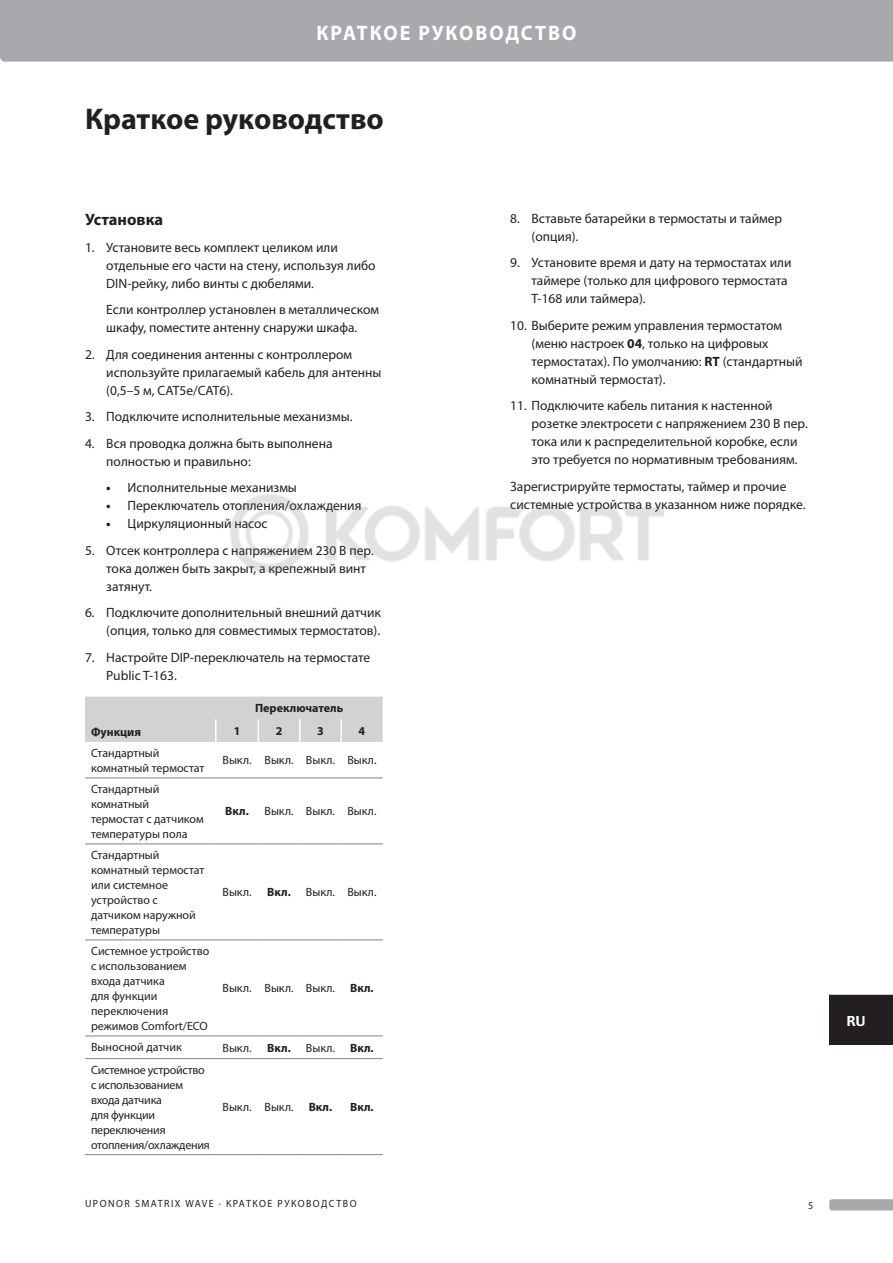
<style>
.page{position:relative;width:893px;height:1263px;background:#fff}
.page>*{position:absolute;margin:0;border:0;box-sizing:border-box;transform-origin:0 0}
.Inside_Heading_short{font:700 30px "Myriad Pro";color:#231f20}
.t1{font:700 21px "Myriad Pro";letter-spacing:.095em;color:#fff;scale:.95 1}
.Attention_flashes_bl{font:700 16.5px "Myriad Pro";color:#231f20}
.t2{font:700 15px "Foundry Form Sans";color:#fff}
.Inside_Body_indentat{font:13.5px/18px "Myriad Pro";color:#231f20}
.Inside_Body_copy{font:13.5px/18px "Myriad Pro";color:#231f20}
.Inside_Body_table{font:12px/15px "Myriad Pro";color:#231f20}
.Inside_Body_table-2{font:12px/15px "Myriad Pro";letter-spacing:-.02em;color:#231f20}
.Inside_Body_table-3{font:700 12px "Myriad Pro";letter-spacing:.01em;color:#231f20}
.Inside_table_headlin{font:700 12px "Myriad Pro";color:#231f20}
.t3{font:10.5px "Myriad Pro";letter-spacing:.15em;color:#231f20;scale:.95 1}
.s1{font-weight:700}
</style>
<div class="page">
<div style="left:829px;top:994px;width:64px;height:52px;background:#231f20"></div>
<hr style="left:829px;top:1045px;width:64px;height:1px;background:#fff">
<hr style="left:829px;top:993px;width:64px;height:2px;background:#fff">
<hr style="left:85px;top:777px;width:131px;height:1px;background:#808285">
<hr style="left:216px;top:777px;width:42px;height:1px;background:#808285">
<hr style="left:258px;top:777px;width:42px;height:1px;background:#808285">
<hr style="left:300px;top:777px;width:41px;height:1px;background:#808285">
<hr style="left:341px;top:777px;width:42px;height:1px;background:#808285">
<hr style="left:85px;top:843px;width:131px;height:1px;background:#808285">
<hr style="left:216px;top:843px;width:42px;height:1px;background:#808285">
<hr style="left:258px;top:843px;width:42px;height:1px;background:#808285">
<hr style="left:300px;top:843px;width:41px;height:1px;background:#808285">
<hr style="left:341px;top:843px;width:42px;height:1px;background:#808285">
<hr style="left:85px;top:939px;width:131px;height:1px;background:#808285">
<hr style="left:216px;top:939px;width:42px;height:1px;background:#808285">
<hr style="left:258px;top:939px;width:42px;height:1px;background:#808285">
<hr style="left:300px;top:939px;width:41px;height:1px;background:#808285">
<hr style="left:341px;top:939px;width:42px;height:1px;background:#808285">
<hr style="left:85px;top:1035px;width:131px;height:1px;background:#808285">
<hr style="left:216px;top:1035px;width:42px;height:1px;background:#808285">
<hr style="left:258px;top:1035px;width:42px;height:1px;background:#808285">
<hr style="left:300px;top:1035px;width:41px;height:1px;background:#808285">
<hr style="left:341px;top:1035px;width:42px;height:1px;background:#808285">
<hr style="left:85px;top:1058px;width:131px;height:1px;background:#808285">
<hr style="left:216px;top:1058px;width:42px;height:1px;background:#808285">
<hr style="left:258px;top:1058px;width:42px;height:1px;background:#808285">
<hr style="left:300px;top:1058px;width:41px;height:1px;background:#808285">
<hr style="left:341px;top:1058px;width:42px;height:1px;background:#808285">
<hr style="left:300px;top:1154px;width:41px;height:1px;background:#808285">
<hr style="left:85px;top:1154px;width:131px;height:1px;background:#808285">
<hr style="left:216px;top:1154px;width:42px;height:1px;background:#808285">
<hr style="left:258px;top:1154px;width:42px;height:1px;background:#808285">
<hr style="left:341px;top:1154px;width:42px;height:1px;background:#808285">
<div style="left:85px;top:697px;width:298px;height:45px;background:#d1d2d4"></div>
<hr style="left:299px;top:719px;width:2px;height:23px;background:#fff">
<hr style="left:340px;top:719px;width:2px;height:23px;background:#fff">
<div style="left:0;top:0;width:893px;height:62px;background:#a8a9ad"></div>
<svg style="left:829px;top:1199px;width:64px;height:11px"></svg>
<img style="left:230px;top:494px;width:434px;height:79px">
<h2 class="t1" style="left:317px;top:19px;width:275px">КРАТКОЕ РУКОВОДСТВО</h2>
<p class="Inside_Heading_short" style="left:85px;top:99px;width:300px">Краткое руководство</p>
<p class="Attention_flashes_bl" style="left:85px;top:209px;width:80px">Установка</p>
<p class="Inside_Body_indentat" style="left:106px;top:238px;width:271px;text-indent:-21px">1. Установите весь комплект целиком или отдельные его части на стену, используя либо<br>DIN-рейку, либо винты с дюбелями.</p>
<p class="Inside_Body_indentat" style="left:106px;top:300px;width:274px">Если контроллер установлен в металлическом шкафу, поместите антенну снаружи шкафа.</p>
<p class="Inside_Body_indentat" style="left:106px;top:345px;width:277px;text-indent:-21px">2. Для соединения антенны с контроллером используйте прилагаемый кабель для антенны (0,5–5 м, CAT5e/CAT6).</p>
<p class="Inside_Body_indentat" style="left:85px;top:407px;width:269px">3. Подключите исполнительные механизмы.</p>
<p class="Inside_Body_indentat" style="left:106px;top:434px;width:228px;text-indent:-21px">4. Вся проводка должна быть выполнена полностью и правильно:</p>
<p class="Inside_Body_indentat" style="left:106px;top:478px;width:192px"><span class="s1">•</span> Исполнительные механизмы</p>
<p class="Inside_Body_indentat" style="left:106px;top:496px;width:257px"><span class="s1">•</span> Переключатель отопления/охлаждения</p>
<p class="Inside_Body_indentat" style="left:106px;top:514px;width:163px"><span class="s1">•</span> Циркуляционный насос</p>
<p class="Inside_Body_indentat" style="left:106px;top:541px;width:269px;text-indent:-21px">5. Отсек контроллера с напряжением 230 В пер. тока должен быть закрыт, а крепежный винт затянут.</p>
<p class="Inside_Body_indentat" style="left:85px;top:603px;width:297px;text-align:right">6. Подключите дополнительный внешний датчик (опция, только для совместимых термостатов).</p>
<p class="Inside_Body_indentat" style="left:106px;top:648px;width:265px;text-indent:-21px">7. Настройте DIP-переключатель на термостате<br>Public T-163.</p>
<p class="Inside_table_headlin" style="left:91px;top:724px;width:51px">Функция</p>
<p class="Inside_table_headlin" style="left:255px;top:700px;width:90px">Переключатель</p>
<p class="Inside_table_headlin" style="left:234px;top:723px;width:8px">1</p>
<p class="Inside_table_headlin" style="left:276px;top:723px;width:8px">2</p>
<p class="Inside_table_headlin" style="left:317px;top:723px;width:8px">3</p>
<p class="Inside_table_headlin" style="left:359px;top:723px;width:8px">4</p>
<p class="Inside_Body_table" style="left:91px;top:745px;width:115px">Стандартный комнатный термостат</p>
<p class="Inside_Body_table" style="left:222px;top:753px;width:31px">Выкл.</p>
<p class="Inside_Body_table" style="left:264px;top:753px;width:31px">Выкл.</p>
<p class="Inside_Body_table" style="left:306px;top:753px;width:31px">Выкл.</p>
<p class="Inside_Body_table" style="left:347px;top:753px;width:31px">Выкл.</p>
<p class="Inside_Body_table" style="left:91px;top:781px;width:114px">Стандартный комнатный термостат с датчиком температуры пола</p>
<p class="Inside_Body_table-3" style="left:225px;top:803px;width:25px">Вкл.</p>
<p class="Inside_Body_table" style="left:264px;top:804px;width:31px">Выкл.</p>
<p class="Inside_Body_table" style="left:306px;top:804px;width:31px">Выкл.</p>
<p class="Inside_Body_table" style="left:347px;top:804px;width:31px">Выкл.</p>
<p class="Inside_Body_table" style="left:91px;top:847px;width:115px">Стандартный комнатный термостат или системное устройство с датчиком наружной температуры</p>
<p class="Inside_Body_table" style="left:91px;top:943px;width:120px">Системное устройство с использованием входа датчика<br>для функции переключения режимов Comfort/ECO</p>
<p class="Inside_Body_table" style="left:222px;top:885px;width:31px">Выкл.</p>
<p class="Inside_Body_table-3" style="left:267px;top:884px;width:25px">Вкл.</p>
<p class="Inside_Body_table" style="left:306px;top:885px;width:31px">Выкл.</p>
<p class="Inside_Body_table" style="left:347px;top:885px;width:31px">Выкл.</p>
<p class="Inside_Body_table" style="left:222px;top:981px;width:31px">Выкл.</p>
<p class="Inside_Body_table" style="left:264px;top:981px;width:31px">Выкл.</p>
<p class="Inside_Body_table" style="left:306px;top:981px;width:31px">Выкл.</p>
<p class="Inside_Body_table-3" style="left:350px;top:980px;width:25px">Вкл.</p>
<p class="Inside_Body_table" style="left:91px;top:1039px;width:92px">Выносной датчик</p>
<p class="Inside_Body_table" style="left:222px;top:1040px;width:31px">Выкл.</p>
<p class="Inside_Body_table-3" style="left:267px;top:1040px;width:25px">Вкл.</p>
<p class="Inside_Body_table" style="left:306px;top:1040px;width:31px">Выкл.</p>
<p class="Inside_Body_table-3" style="left:350px;top:1040px;width:25px">Вкл.</p>
<p class="Inside_Body_table-2" style="left:91px;top:1062px;width:120px">Системное устройство с использованием входа датчика<br>для функции переключения отопления/охлаждения</p>
<p class="Inside_Body_table" style="left:222px;top:1099px;width:31px">Выкл.</p>
<p class="Inside_Body_table" style="left:264px;top:1099px;width:31px">Выкл.</p>
<p class="Inside_Body_table-3" style="left:309px;top:1099px;width:25px">Вкл.</p>
<p class="Inside_Body_table-3" style="left:350px;top:1099px;width:25px">Вкл.</p>
<p class="Inside_Body_indentat" style="left:531px;top:209px;width:252px;text-indent:-21px">8. Вставьте батарейки в термостаты и таймер (опция).</p>
<p class="Inside_Body_indentat" style="left:531px;top:253px;width:262px;text-indent:-21px">9. Установите время и дату на термостатах или таймере (только для цифрового термостата<br>T-168 или таймера).</p>
<p class="Inside_Body_indentat" style="left:531px;top:316px;width:272px;text-indent:-21px">10. Выберите режим управления термостатом (меню настроек <span class="s1">04</span>, только на цифровых термостатах). По умолчанию: <span class="s1">RT</span> (стандартный комнатный термостат).</p>
<p class="Inside_Body_indentat" style="left:531px;top:396px;width:278px;text-indent:-21px">11. Подключите кабель питания к настенной розетке электросети с напряжением 230 В пер. тока или к распределительной коробке, если это требуется по нормативным требованиям.</p>
<p class="Inside_Body_copy" style="left:510px;top:477px;width:297px">Зарегистрируйте термостаты, таймер и прочие системные устройства в указанном ниже порядке.</p>
<p class="t3" style="left:85px;top:1197px;width:287px">UPONOR SMATRIX WAVE · КРАТКОЕ РУКОВОДСТВО</p>
<p class="t3" style="left:808px;top:1199px;width:7px">5</p>
<p class="t2" style="left:846px;top:1012px;width:21px">RU</p>
</div>
